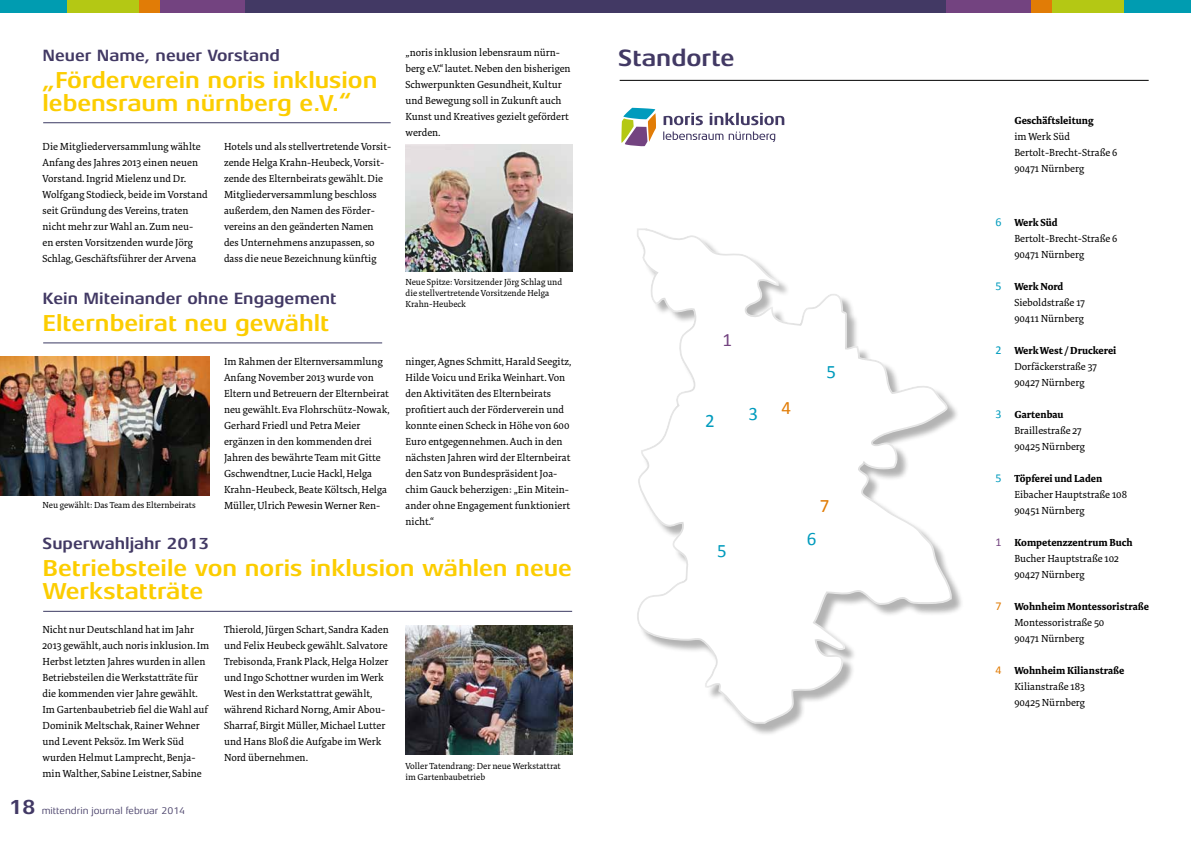
<style>
.page{position:relative;width:1191px;height:842px;background:#fff}
.page>*{position:absolute;margin:0;border:0;box-sizing:border-box;transform-origin:0 0}
.t1{font:700 24px "Aeonis LT Pro";color:#423964}
.t2{font:700 23.5px/23px "Aeonis LT Pro";color:#fccd00}
.t3{font:19px "Calibri";color:#009bbd}
.t4{font:19px "Calibri";color:#734380}
.t5{font:19px "Calibri";color:#e17c06}
.t6{font:700 16.6px "Aeonis LT Pro";color:#423964}
.t7{font:10.5px/16px "Tundra OT";color:#000}
.t8{font:700 10.5px "Tundra OT";color:#000}
.t9{font:10px "Aeonis LT Pro";color:#423964}
.t10{font:9px/11px "Tundra OT";color:#000}
.s1{font-weight:700;font-size:21px;color:#423965}
.s2{font-family:"Calibri";font-size:12px;color:#009bbd}
.s3{font-weight:700}
.s4{font-family:"Calibri";font-size:12px;color:#734380}
.s5{font-family:"Calibri";font-size:12px;color:#e17c06}
</style>
<div class="page">
<div style="left:160px;top:0;width:85px;height:13px;background:#734380"></div>
<div style="left:138px;top:0;width:22px;height:13px;background:#e17c06"></div>
<div style="left:66px;top:0;width:72px;height:13px;background:#b4c814"></div>
<div style="left:0;top:0;width:66px;height:13px;background:#009cb1"></div>
<div style="left:245px;top:0;width:350px;height:13px;background:#423964"></div>
<div style="left:946px;top:0;width:85px;height:13px;background:#734380"></div>
<div style="left:1031px;top:0;width:21px;height:13px;background:#e17c06"></div>
<div style="left:1052px;top:0;width:72px;height:13px;background:#b4c814"></div>
<div style="left:1124px;top:0;width:67px;height:13px;background:#009cb1"></div>
<div style="left:595px;top:0;width:351px;height:13px;background:#423964"></div>
<hr style="left:43px;top:123px;width:348px;height:1px;background:#3b3a62">
<hr style="left:43px;top:343px;width:339px;height:1px;background:#3b3a62">
<hr style="left:43px;top:611px;width:529px;height:1px;background:#3b3a62">
<img style="left:0;top:357px;width:210px;height:138px">
<img style="left:405px;top:145px;width:168px;height:126px">
<img style="left:405px;top:625px;width:168px;height:130px">
<hr style="left:619px;top:80px;width:529px;height:1px;background:#000">
<svg style="left:663px;top:113px;width:40px;height:12px"></svg>
<svg style="left:709px;top:113px;width:75px;height:12px"></svg>
<svg style="left:663px;top:131px;width:112px;height:11px"></svg>
<svg style="left:621px;top:108px;width:35px;height:38px"></svg>
<h3 class="t6" style="left:43px;top:46px;width:239px">Neuer Name, neuer Vorstand</h3>
<h2 class="t2" style="left:43px;top:68px;width:336px">„Förderverein noris inklusion lebensraum nürnberg e.V.“</h2>
<p class="t7" style="left:43px;top:139px;width:167px">Die Mitgliederversammlung wählte Anfang des Jahres 2013 einen neuen Vorstand. Ingrid Mielenz und Dr.<br>Wolfgang Stodieck, beide im Vorstand seit Gründung des Vereins, traten nicht mehr zur Wahl an. Zum neu-<br>en ersten Vorsitzenden wurde Jörg Schlag, Geschäftsführer der Arvena</p>
<p class="t7" style="left:224px;top:139px;width:169px">Hotels und als stellvertretende Vorsit&shy;zende Helga Krahn-Heubeck, Vorsit&shy;zende des Elternbeirats gewählt. Die Mitgliederversammlung beschloss außerdem, den Namen des Förder&shy;vereins an den geänderten Namen<br>des Unternehmens anzupassen, so dass die neue Bezeichnung künftig</p>
<h3 class="t6" style="left:43px;top:289px;width:295px">Kein Miteinander ohne Engagement</h3>
<h2 class="t2" style="left:43px;top:311px;width:288px">Elternbeirat neu gewählt</h2>
<p class="t10" style="left:43px;top:500px;width:155px">Neu gewählt: Das Team des Elternbeirats</p>
<p class="t7" style="left:224px;top:354px;width:167px">Im Rahmen der Elternversammlung Anfang November 2013 wurde von Eltern und Betreuern der Elternbeirat neu gewählt. Eva Flohrschütz-Nowak, Gerhard Friedl und Petra Meier ergänzen in den kommenden drei Jahren des bewährte Team mit Gitte Gschwendtner, Lucie Hackl, Helga Krahn-Heubeck, Beate Költsch, Helga Müller, Ulrich Pewesin Werner Ren-</p>
<p class="t7" style="left:405px;top:45px;width:167px">„noris inklusion lebensraum nürn&shy;berg e.V.“ lautet. Neben den bisherigen<br>Schwerpunkten Gesundheit, Kultur und Bewegung soll in Zukunft auch<br>Kunst und Kreatives gezielt gefördert werden.</p>
<h1 class="t1" style="left:618px;top:45px;width:118px">Standorte</h1>
<p class="t10" style="left:405px;top:277px;width:158px">Neue Spitze: Vorsitzender Jörg Schlag und die stellvertretende Vorsitzende Helga<br>Krahn-Heubeck</p>
<p class="t7" style="left:405px;top:354px;width:167px">ninger, Agnes Schmitt, Harald Seegitz, Hilde Voicu und Erika Weinhart. Von den Aktivitäten des Elternbeirats profitiert auch der Förderverein und konnte einen Scheck in Höhe von 600<br>Euro entgegennehmen. Auch in den nächsten Jahren wird der Elternbeirat den Satz von Bundespräsident Joa&shy;chim Gauck beherzigen: „Ein Mitein&shy;ander ohne Engagement funktioniert nicht.“</p>
<h3 class="t4" style="left:722px;top:328px;width:11px">1</h3>
<h3 class="t3" style="left:705px;top:409px;width:11px">2</h3>
<h3 class="t6" style="left:43px;top:534px;width:168px">Superwahljahr 2013</h3>
<h2 class="t2" style="left:43px;top:557px;width:531px">Betriebsteile von noris inklusion wählen neue<br>Werkstatträte</h2>
<p class="t7" style="left:43px;top:622px;width:168px">Nicht nur Deutschland hat im Jahr 2013 gewählt, auch noris inklusion. Im Herbst letzten Jahres wurden in allen Betriebsteilen die Werkstatträte für die kommenden vier Jahre gewählt.<br>Im Gartenbaubetrieb fiel die Wahl auf Dominik Meltschak, Rainer Wehner und Levent Peksöz. Im Werk Süd wurden Helmut Lamprecht, Benja&shy;min Walther, Sabine Leistner, Sabine</p>
<p class="t9" style="left:9px;top:805px;width:178px"><span class="s1">18</span> mittendrin journal februar 2014</p>
<p class="t7" style="left:224px;top:622px;width:166px">Thierold, Jürgen Schart, Sandra Kaden und Felix Heubeck gewählt. Salvatore Trebisonda, Frank Plack, Helga Holzer und Ingo Schottner wurden im Werk West in den Werkstattrat gewählt, während Richard Norng, Amir Abou-Sharraf, Birgit Müller, Michael Lutter und Hans Bloß die Aufgabe im Werk Nord übernehmen.</p>
<p class="t10" style="left:405px;top:760px;width:157px">Voller Tatendrang: Der neue Werkstattrat im Gartenbaubetrieb</p>
<h3 class="t3" style="left:717px;top:539px;width:11px">5</h3>
<h3 class="t3" style="left:748px;top:402px;width:44px">3 <sup>4</sup></h3>
<h3 class="t3" style="left:826px;top:360px;width:11px">5</h3>
<h3 class="t5" style="left:820px;top:494px;width:11px">7</h3>
<h3 class="t3" style="left:807px;top:527px;width:11px">6</h3>
<p class="t8" style="left:1014px;top:115px;width:81px">Geschäftsleitung</p>
<p class="t7" style="left:1014px;top:129px;width:104px">im Werk Süd<br>Bertolt-Brecht-Straße 6<br>90471 Nürnberg</p>
<p class="t7" style="left:1014px;top:215px;width:104px;text-indent:-19px"><span class="s2">6</span> <span class="s3">Werk Süd<br></span>Bertolt-Brecht-Straße 6<br>90471 Nürnberg</p>
<p class="t7" style="left:1014px;top:279px;width:72px;text-indent:-19px"><span class="s2">5</span> <span class="s3">Werk Nord<br></span>Sieboldstraße 17<br>90411 Nürnberg</p>
<p class="t7" style="left:1014px;top:343px;width:104px;text-indent:-19px"><span class="s2">2</span> <span class="s3">Werk West / Druckerei<br></span>Dorfäckerstraße 37<br>90427 Nürnberg</p>
<p class="t7" style="left:1014px;top:407px;width:72px;text-indent:-19px"><span class="s2">3</span> <span class="s3">Gartenbau<br></span>Braillestraße 27<br>90425 Nürnberg</p>
<p class="t7" style="left:1014px;top:471px;width:114px;text-indent:-19px"><span class="s2">5</span> <span class="s3">Töpferei und Laden<br></span>Eibacher Hauptstraße 108<br>90451 Nürnberg</p>
<p class="t7" style="left:1014px;top:535px;width:120px;text-indent:-19px"><span class="s4">1</span> <span class="s3">Kompetenzzentrum Buch<br></span>Bucher Hauptstraße 102<br>90427 Nürnberg</p>
<p class="t7" style="left:1014px;top:599px;width:136px;text-indent:-19px"><span class="s5">7</span> <span class="s3">Wohnheim Montessoristraße<br></span>Montessoristraße 50<br>90471 Nürnberg</p>
<p class="t7" style="left:1014px;top:663px;width:111px;text-indent:-19px"><span class="s5">4</span> <span class="s3">Wohnheim Kilianstraße<br></span>Kilianstraße 183<br>90425 Nürnberg</p>
</div>
